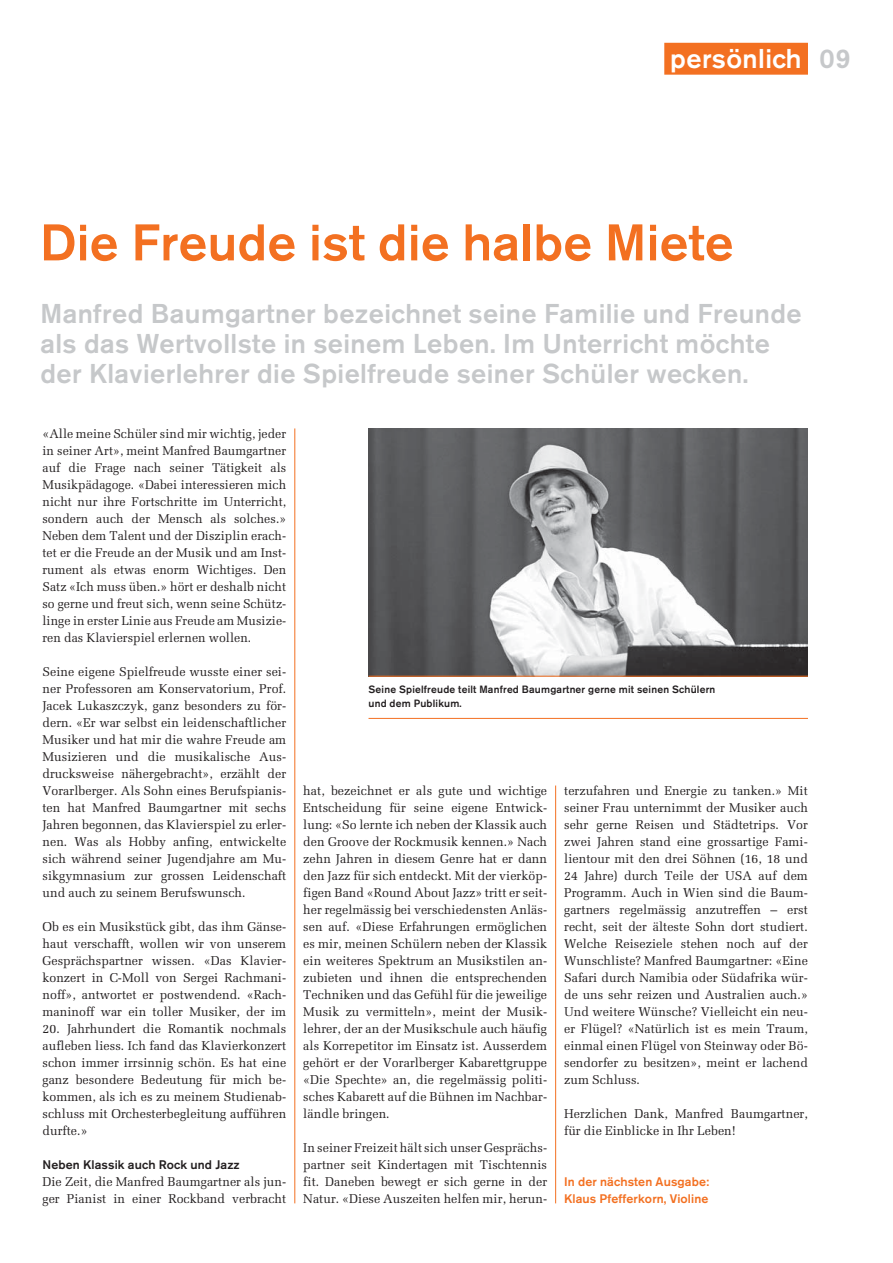
<style>
.page{position:relative;width:893px;height:1263px;background:#fff}
.page>*{position:absolute;margin:0;border:0;box-sizing:border-box;transform-origin:0 0}
.t1{font:500 51px "Akzidenz Grotesk BE";letter-spacing:.005em;color:#f37021}
.t2{font:500 27px/30px "Akzidenz Grotesk BE";letter-spacing:.015em;color:#c6c8ca}
.t3{font:500 27px "Akzidenz Grotesk BE";letter-spacing:.015em;color:#fff}
.t4{font:12.75px/17px "Melior LT Std";letter-spacing:.005em;color:#231f20;text-align:justify}
.t5{font:12.75px/17px "Melior LT Std";letter-spacing:.005em;color:#231f20;text-align:justify;scale:.96 1}
.t6{font:500 12.3px/17px "Akzidenz Grotesk BE";letter-spacing:.01em;color:#f37021}
.t7{font:500 12.3px "Akzidenz Grotesk BE";letter-spacing:.01em;color:#231f20}
.t8{font:500 10.5px/14.2px "Akzidenz Grotesk BE";letter-spacing:.02em;color:#231f20}
.s1{color:#c6c8ca}
</style>
<div class="page">
<hr style="left:294px;top:428px;width:1px;height:775px;background:#f37021">
<hr style="left:555px;top:786px;width:1px;height:417px;background:#f37021">
<img style="left:368px;top:428px;width:440px;height:248px">
<hr style="left:368px;top:676px;width:440px;height:1px;background:#f37021">
<hr style="left:368px;top:718px;width:440px;height:1px;background:#f37021">
<div style="left:664px;top:43px;width:144px;height:32px;background:#f37021"></div>
<h2 class="t3" style="left:670px;top:49px;width:182px">persönlich <span class="s1">09</span></h2>
<h1 class="t1" style="left:40px;top:224px;width:695px">Die Freude ist die halbe Miete</h1>
<h2 class="t2" style="left:40px;top:301px;width:763px">Manfred Baumgartner bezeichnet seine Familie und Freunde als das Wertvollste in seinem Leben. Im Unterricht möchte der Klavierlehrer die Spielfreude seiner Schüler wecken.</h2>
<p class="t5" style="left:42px;top:426px;width:255px">«Alle meine Schüler sind mir wichtig, jeder in seiner Art», meint Manfred Baumgartner auf die Frage nach seiner Tätigkeit als Musikpädagoge. «Dabei interessieren mich nicht nur ihre Fortschritte im Unterricht, sondern auch der Mensch als solches.» Neben dem Talent und der Disziplin erach&shy;tet er die Freude an der Musik und am Inst&shy;rument als etwas enorm Wichtiges. Den Satz «Ich muss üben.» hört er deshalb nicht so gerne und freut sich, wenn seine Schütz&shy;linge in erster Linie aus Freude am Musizie&shy;ren das Klavierspiel erlernen wollen.</p>
<p class="t4" style="left:42px;top:664px;width:245px">Seine eigene Spielfreude wusste einer sei&shy;ner Professoren am Konservatorium, Prof.<br>Jacek Lukaszczyk, ganz besonders zu för&shy;dern. «Er war selbst ein leidenschaftlicher Musiker und hat mir die wahre Freude am Musizieren und die musikalische Aus&shy;drucksweise nähergebracht», erzählt der Vorarlberger. Als Sohn eines Berufspianis&shy;ten hat Manfred Baumgartner mit sechs Jahren begonnen, das Klavierspiel zu erler&shy;nen. Was als Hobby anfing, entwickelte sich während seiner Jugendjahre am Mu&shy;sikgymnasium zur grossen Leidenschaft und auch zu seinem Berufswunsch.</p>
<p class="t4" style="left:42px;top:919px;width:245px">Ob es ein Musikstück gibt, das ihm Gänse&shy;haut verschafft, wollen wir von unserem Gesprächspartner wissen. «Das Klavier&shy;konzert in C-Moll von Sergei Rachmani&shy;noff», antwortet er postwendend. «Rach&shy;maninoff war ein toller Musiker, der im</p>
<p class="t4" style="left:42px;top:1021px;width:245px">20. Jahrhundert die Romantik nochmals aufleben liess. Ich fand das Klavierkonzert schon immer irrsinnig schön. Es hat eine ganz besondere Bedeutung für mich be&shy;kommen, als ich es zu meinem Studienab&shy;schluss mit Orchesterbegleitung aufführen durfte.»</p>
<p class="t7" style="left:42px;top:1161px;width:199px">Neben Klassik auch Rock und Jazz</p>
<p class="t4" style="left:42px;top:1174px;width:245px">Die Zeit, die Manfred Baumgartner als jun&shy;ger Pianist in einer Rockband verbracht</p>
<p class="t8" style="left:368px;top:683px;width:348px">Seine Spielfreude teilt Manfred Baumgartner gerne mit seinen Schülern und dem Publikum.</p>
<p class="t4" style="left:303px;top:783px;width:245px">hat, bezeichnet er als gute und wichtige Entscheidung für seine eigene Entwick&shy;lung: «So lernte ich neben der Klassik auch den Groove der Rockmusik kennen.» Nach zehn Jahren in diesem Genre hat er dann den Jazz für sich entdeckt. Mit der vierköp&shy;figen Band «Round About Jazz» tritt er seit&shy;her regelmässig bei verschiedensten Anläs&shy;sen auf. «Diese Erfahrungen ermöglichen es mir, meinen Schülern neben der Klassik ein weiteres Spektrum an Musikstilen an&shy;zubieten und ihnen die entsprechenden Techniken und das Gefühl für die jeweilige Musik zu vermitteln», meint der Musik&shy;lehrer, der an der Musikschule auch häufig als Korrepetitor im Einsatz ist. Ausserdem gehört er der Vorarlberger Kabarettgruppe «Die Spechte» an, die regelmässig politi&shy;sches Kabarett auf die Bühnen im Nachbar&shy;ländle bringen.</p>
<p class="t4" style="left:303px;top:1140px;width:245px">In seiner Freizeit hält sich unser Gesprächs&shy;partner seit Kindertagen mit Tischtennis fit. Daneben bewegt er sich gerne in der Natur. «Diese Auszeiten helfen mir, herun-</p>
<p class="t4" style="left:564px;top:783px;width:245px">terzufahren und Energie zu tanken.» Mit seiner Frau unternimmt der Musiker auch sehr gerne Reisen und Städtetrips. Vor zwei Jahren stand eine grossartige Fami&shy;lientour mit den drei Söhnen (16, 18 und 24 Jahre) durch Teile der USA auf dem Programm. Auch in Wien sind die Baum&shy;gartners regelmässig anzutreffen – erst recht, seit der älteste Sohn dort studiert.<br>Welche Reiseziele stehen noch auf der Wunschliste? Manfred Baumgartner: «Eine Safari durch Namibia oder Südafrika wür&shy;de uns sehr reizen und Australien auch.» Und weitere Wünsche? Vielleicht ein neu&shy;er Flügel? «Natürlich ist es mein Traum, einmal einen Flügel von Steinway oder Bö&shy;sendorfer zu besitzen», meint er lachend zum Schluss.</p>
<p class="t4" style="left:564px;top:1106px;width:245px">Herzlichen Dank, Manfred Baumgartner, für die Einblicke in Ihr Leben!</p>
<p class="t6" style="left:564px;top:1175px;width:147px">In der nächsten Ausgabe:<br>Klaus Pfefferkorn, Violine</p>
</div>
